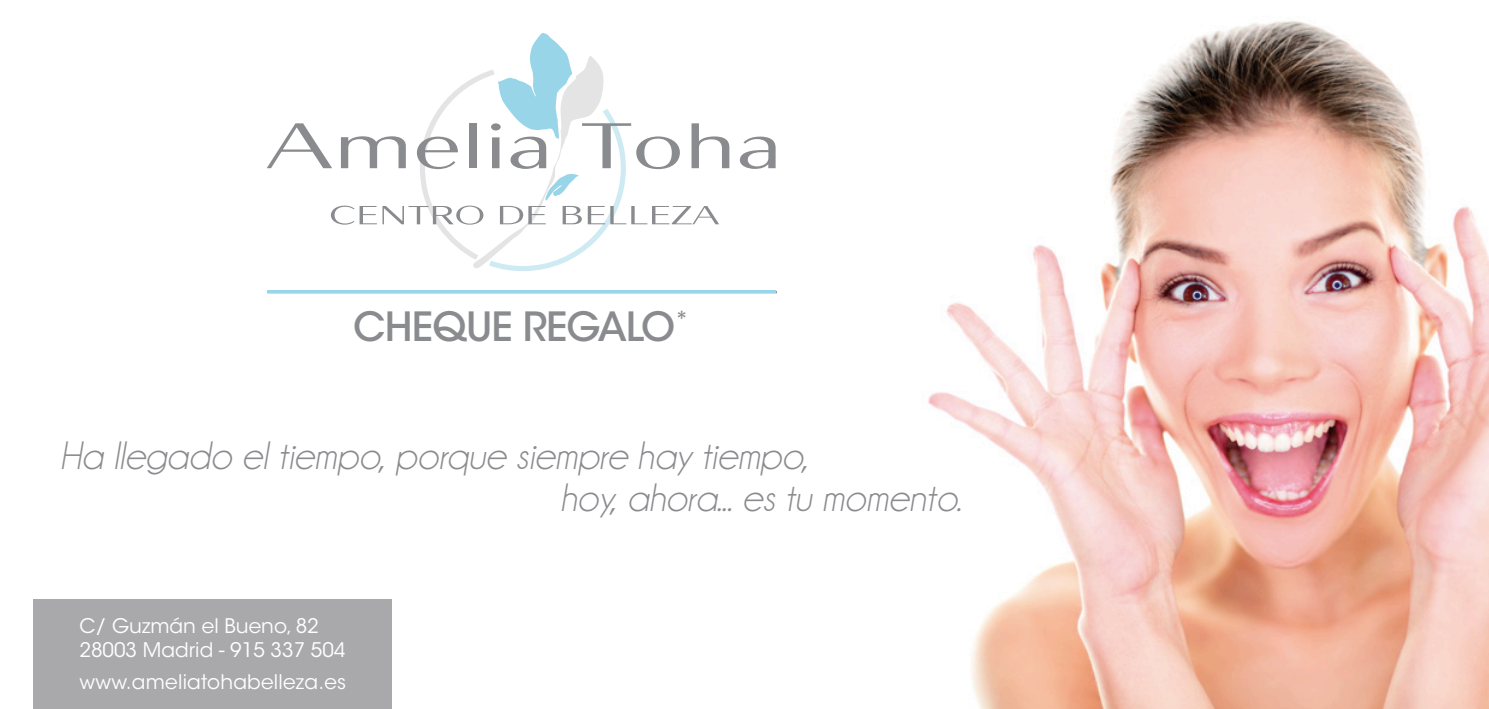
<style>
.page{position:relative;width:1489px;height:709px;background:#fff}
.page>*{position:absolute;margin:0;border:0;box-sizing:border-box;transform-origin:0 0}
.t1{font:italic 40px "Champagne&Limousines";color:#8a8b8e}
.t2{font:500 40px "ITC Avant Garde Std";letter-spacing:-.025em;color:#8a8b8e}
.t3{font:20px "ITC Avant Garde Std";color:#fff}
</style>
<div class="page">
<svg style="left:739px;top:137px;width:36px;height:32px"></svg>
<svg style="left:267px;top:33px;width:462px;height:238px"></svg>
<div style="left:34px;top:599px;width:358px;height:110px;background:#a9a9ac"></div>
<img style="left:928px;top:21px;width:560px;height:688px">
<hr style="left:267px;top:291px;width:509px;height:2px;background:#98d5e8">
<hr style="left:267px;top:290px;width:508px;height:2px;background:#98d5e8">
<p class="t2" style="left:353px;top:301px;width:337px">CHEQUE REGALO<sup>*</sup></p>
<p class="t1" style="left:60px;top:435px;width:749px">Ha llegado el tiempo, porque siempre hay tiempo,</p>
<p class="t1" style="left:560px;top:478px;width:402px">hoy, ahora... es tu momento.</p>
<p class="t3" style="left:80px;top:613px;width:241px">C/ Guzmán el Bueno, 82</p>
<p class="t3" style="left:80px;top:637px;width:267px">28003 Madrid - 915 337 504</p>
<p class="t3" style="left:80px;top:669px;width:268px">www.ameliatohabelleza.es</p>
</div>
